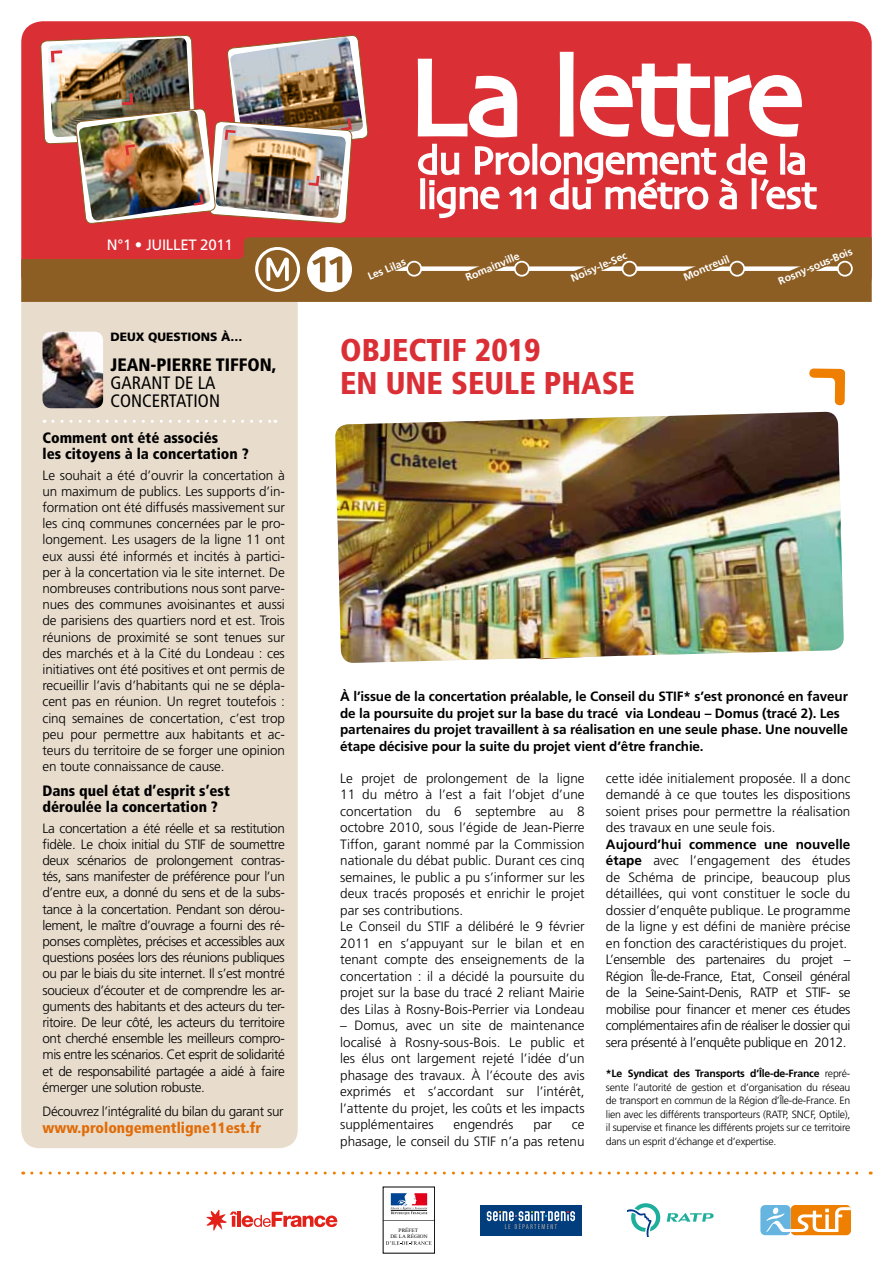
<style>
.page{position:relative;width:893px;height:1263px;background:#fff}
.page>*{position:absolute;margin:0;border:0;box-sizing:border-box;transform-origin:0 0}
.t1{font:111.15px "Skia";letter-spacing:-.03em;color:#fff}
.t2{font:40.5px/34.5px "Skia";letter-spacing:-.03em;color:#fff}
.t3{font:900 condensed 31.5px/33px "Frutiger";color:#db2f36}
.t4{font:condensed 18px/18px "Frutiger";color:#000}
.t5{font:900 condensed 18px "Frutiger";color:#000}
.t6{font:900 condensed 15px/16.2px "Frutiger";color:#000}
.t7{font:900 condensed 15px "Frutiger";color:#e06c08}
.t8{font:15px "Frutiger";letter-spacing:-.02em;color:#fff}
.t9{font:300 13.5px/16.2px "Frutiger";color:#000;text-align:justify}
.t10{font:300 13.5px/16.5px "Frutiger";letter-spacing:-.03em;color:#000}
.t11{font:700 13.5px/16.5px "Frutiger";letter-spacing:-.01em;color:#000}
.t12{font:900 12px "Frutiger";color:#000}
.t13{font:300 10.5px/13.5px "Frutiger";letter-spacing:-.02em;color:#000;text-align:justify}
.t14{font:700 10.5px "Frutiger";color:#fff}
.t15{font:5.1px/6.1px "Times New Roman";color:#000;text-align:center;scale:1.05 1}
.s1{font-weight:700}
</style>
<div class="page">
<div style="left:21px;top:271px;width:277px;height:877px;background:#e8dccd;border-radius:18px"></div>
<div style="left:21px;top:21px;width:851px;height:276px;background:#db2f36;border-radius:21px"></div>
<svg style="left:21px;top:237px;width:851px;height:65px;background:#975826"></svg>
<svg style="left:627px;top:1203px;width:33px;height:34px"></svg>
<svg style="left:667px;top:1213px;width:47px;height:9px"></svg>
<svg style="left:206px;top:1209px;width:131px;height:22px"></svg>
<div style="left:480px;top:1205px;width:101px;height:30px;background:#023e7e"></div>
<svg style="left:487px;top:1211px;width:88px;height:18px"></svg>
<hr style="left:383px;top:1220px;width:52px;height:1px;background:#707172">
<svg style="left:386px;top:1241px;width:46px;height:4px"></svg>
<svg style="left:391px;top:1193px;width:36px;height:22px"></svg>
<div style="left:383px;top:1187px;width:52px;height:66px;border:1px solid #000"></div>
<svg style="left:789px;top:1204px;width:63px;height:32px"></svg>
<svg style="left:759px;top:1204px;width:33px;height:32px"></svg>
<div style="left:791px;top:1205px;width:60px;height:30px;background:#ee7f00;border-radius:5px"></div>
<div style="left:760px;top:1205px;width:31px;height:30px;background:#66b5e1;border-radius:5px"></div>
<svg style="left:766px;top:1207px;width:85px;height:25px"></svg>
<svg style="left:53px;top:420px;width:223px;height:3px"></svg>
<img style="left:43px;top:332px;width:60px;height:76px">
<svg style="left:810px;top:368px;width:35px;height:37px"></svg>
<div style="left:307px;top:247px;width:45px;height:45px;background:#fff;border-radius:50%"></div>
<svg style="left:312px;top:256px;width:30px;height:26px"></svg>
<svg style="left:255px;top:247px;width:45px;height:45px;background:#b3946e"></svg>
<div style="left:382px;top:266px;width:470px;height:5px;background:#fff"></div>
<div style="left:774px;top:244px;width:82px;height:43px;background:#8d5e24"></div>
<svg style="left:681px;top:253px;width:51px;height:29px"></svg>
<svg style="left:567px;top:249px;width:63px;height:34px;background:#946832"></svg>
<svg style="left:364px;top:255px;width:46px;height:27px"></svg>
<div style="left:407px;top:262px;width:14px;height:14px;background:#8d5e24;border-radius:50%"></div>
<div style="left:406px;top:261px;width:16px;height:16px;border:2px solid #fff;border-radius:50%"></div>
<svg style="left:461px;top:249px;width:63px;height:34px;background:#936731"></svg>
<div style="left:515px;top:262px;width:14px;height:14px;background:#8d5e24;border-radius:50%"></div>
<div style="left:514px;top:261px;width:16px;height:16px;border:2px solid #fff;border-radius:50%"></div>
<div style="left:622px;top:262px;width:14px;height:14px;background:#8d5e24;border-radius:50%"></div>
<div style="left:622px;top:261px;width:15px;height:16px;border:2px solid #fff;border-radius:50%"></div>
<div style="left:730px;top:262px;width:14px;height:14px;background:#8d5e24;border-radius:50%"></div>
<div style="left:729px;top:261px;width:16px;height:16px;border:2px solid #fff;border-radius:50%"></div>
<div style="left:838px;top:262px;width:14px;height:14px;background:#8d5e24;border-radius:50%"></div>
<div style="left:837px;top:261px;width:16px;height:16px;border:2px solid #fff;border-radius:50%"></div>
<svg style="left:32px;top:1171px;width:839px;height:3px"></svg>
<svg style="left:809px;top:371px;width:19px;height:34px"></svg>
<img style="left:335px;top:412px;width:509px;height:251px">
<svg style="left:417px;top:51px;width:400px;height:168px"></svg>
<img style="left:41px;top:21px;width:327px;height:203px">
<p class="t8" style="left:107px;top:236px;width:127px">n°1 • JUILLET 2011</p>
<p class="t12" style="left:111px;top:330px;width:134px">DEUX QUESTIONS À…</p>
<h3 class="t5" style="left:111px;top:354px;width:168px">Jean-Pierre Tiffon,</h3>
<h3 class="t4" style="left:111px;top:374px;width:111px">GARANT DE LA<br>CONCERTATION</h3>
<p class="t6" style="left:43px;top:429px;width:208px">Comment ont été associés<br>les citoyens à la concertation ?</p>
<p class="t9" style="left:43px;top:467px;width:244px">Le souhait a été d’ouvrir la concertation à un maximum de publics. Les supports d’in&shy;formation ont été diffusés massivement sur les cinq communes concernées par le pro&shy;longement. Les usagers de la ligne 11 ont eux aussi été informés et incités à partici&shy;per à la concertation via le site internet. De nombreuses contributions nous sont parve&shy;nues des communes avoisinantes et aussi de parisiens des quartiers nord et est. Trois réunions de proximité se sont tenues sur des marchés et à la Cité du Londeau : ces initiatives ont été positives et ont permis de recueillir l’avis d’habitants qui ne se dépla&shy;cent pas en réunion. Un regret toutefois : cinq semaines de concertation, c’est trop peu pour permettre aux habitants et ac&shy;teurs du territoire de se forger une opinion en toute connaissance de cause.</p>
<p class="t6" style="left:43px;top:782px;width:189px">Dans quel état d’esprit s’est déroulée la concertation ?</p>
<p class="t9" style="left:43px;top:820px;width:244px">La concertation a été réelle et sa restitution fidèle. Le choix initial du STIF de soumettre deux scénarios de prolongement contras&shy;tés, sans manifester de préférence pour l’un d’entre eux, a donné du sens et de la subs&shy;tance à la concertation. Pendant son dérou&shy;lement, le maître d’ouvrage a fourni des ré&shy;ponses complètes, précises et accessibles aux questions posées lors des réunions publiques ou par le biais du site internet. Il s’est montré soucieux d’écouter et de comprendre les ar&shy;guments des habitants et des acteurs du ter&shy;ritoire. De leur côté, les acteurs du territoire ont cherché ensemble les meilleurs compro&shy;mis entre les scénarios. Cet esprit de solidarité et de responsabilité partagée a aidé à faire émerger une solution robuste.</p>
<p class="t10" style="left:43px;top:1104px;width:243px">Découvrez l’intégralité du bilan du garant sur</p>
<p class="t7" style="left:43px;top:1118px;width:220px">www.prolongementligne11est.fr</p>
<h1 class="t1" style="left:408px;top:31px;width:397px">La lettre</h1>
<h2 class="t2" style="left:417px;top:146px;width:401px">du Prolongement de la ligne 11 du métro à l’est</h2>
<p class="t14" style="left:366px;top:271px;width:42px;rotate:-23deg">Les Lilas</p>
<p class="t14" style="left:464px;top:272px;width:59px;rotate:-23deg">Romainville</p>
<p class="t14" style="left:569px;top:273px;width:61px;rotate:-23deg">Noisy-le-Sec</p>
<p class="t14" style="left:682px;top:271px;width:50px;rotate:-23deg">Montreuil</p>
<p class="t14" style="left:776px;top:276px;width:81px;rotate:-23deg">Rosny-sous-Bois</p>
<h3 class="t3" style="left:340px;top:334px;width:293px">OBJECTIF 2019<br>EN UNE SEULE PHASE</h3>
<p class="t11" style="left:340px;top:688px;width:509px">À l’issue de la concertation préalable, le Conseil du STIF* s’est prononcé en faveur de la poursuite du projet sur la base du tracé via Londeau – Domus (tracé 2). Les partenaires du projet travaillent à sa réalisation en une seule phase. Une nouvelle étape décisive pour la suite du projet vient d’être franchie.</p>
<p class="t9" style="left:606px;top:770px;width:246px">cette idée initialement proposée. Il a donc demandé à ce que toutes les dispositions soient prises pour permettre la réalisation des travaux en une seule fois.</p>
<p class="t10" style="left:606px;top:836px;width:246px"><span class="s1">Aujourd’hui commence une nouvelle étape</span> avec l’engagement des études de Schéma de principe, beaucoup plus détaillées, qui vont constituer le socle du dossier d’enquête publique. Le programme de la ligne y est défini de manière précise en fonction des caractéristiques du projet.<br>L’ensemble des partenaires du projet – Région Île-de-France, Etat, Conseil général de la Seine-Saint-Denis, RATP et STIF- se mobilise pour financer et mener ces études complémentaires afin de réaliser le dossier qui sera présenté à l’enquête publique en 2012.</p>
<p class="t13" style="left:606px;top:1067px;width:246px"><span class="s1">*Le Syndicat des Transports d’Île-de-France</span> repré&shy;sente l’autorité de gestion et d’organisation du réseau de transport en commun de la Région d’Île-de-France. En lien avec les différents transporteurs (RATP, SNCF, Optile), il supervise et finance les différents projets sur ce territoire dans un esprit d’échange et d’expertise.</p>
<p class="t9" style="left:340px;top:770px;width:246px;text-align:left">Le projet de prolongement de la ligne 11 du métro à l’est a fait l’objet d’une concertation du 6 septembre au 8 octobre 2010, sous l’égide de Jean-Pierre Tiffon, garant nommé par la Commission nationale du débat public. Durant ces cinq semaines, le public a pu s’informer sur les deux tracés proposés et enrichir le projet par ses contributions.<br>Le Conseil du STIF a délibéré le 9 février 2011 en s’appuyant sur le bilan et en tenant compte des enseignements de la concertation : il a décidé la poursuite du projet sur la base du tracé 2 reliant Mairie des Lilas à Rosny-Bois-Perrier via Londeau</p>
<p class="t9" style="left:340px;top:1017px;width:246px">– Domus, avec un site de maintenance localisé à Rosny-sous-Bois. Le public et les élus ont largement rejeté l’idée d’un phasage des travaux. À l’écoute des avis exprimés et s’accordant sur l’intérêt, l’attente du projet, les coûts et les impacts supplémentaires</p>
<p class="t9" style="left:453px;top:1117px;width:62px">engendrés</p>
<p class="t9" style="left:533px;top:1117px;width:20px">par</p>
<p class="t9" style="left:340px;top:1116px;width:246px;text-align:right">ce<br>phasage, le conseil du STIF n’a pas retenu</p>
<p class="t15" style="left:390px;top:1227px;width:37px">PRÉFET<br>DE LA RÉGION</p>
</div>
